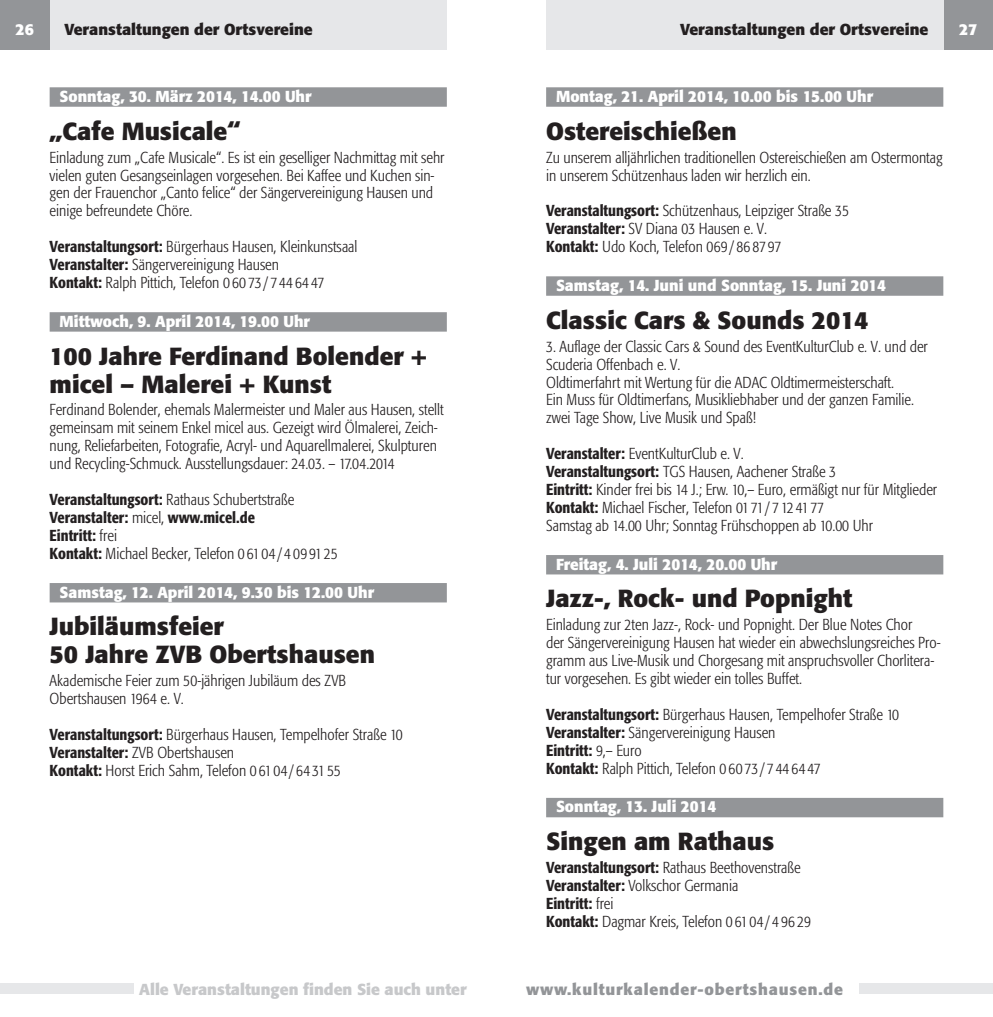
<style>
.page{position:relative;width:993px;height:1017px;background:#fff}
.page>*{position:absolute;margin:0;border:0;box-sizing:border-box;transform-origin:0 0}
.t1{font:700 24.5px/28px "Formata";color:#231f20}
.t2{font:300 condensed 15.75px/18px "Formata";color:#231f20}
.t3{font:700 15.75px "Formata";color:#fff}
.t4{font:700 15.75px "Formata";color:#231f20}
.t5{font:700 15.75px "Formata";color:#c7c8ca}
.t6{font:700 15.75px "Formata";letter-spacing:.05em;color:#939598}
.s1{font-weight:500}
</style>
<div class="page">
<div style="left:943px;top:0;width:49px;height:50px;background:#939598"></div>
<div style="left:859px;top:984px;width:133px;height:10px;background:#e6e7e9"></div>
<div style="left:50px;top:0;width:396px;height:50px;background:#e6e7e9"></div>
<div style="left:50px;top:87px;width:396px;height:20px;background:#939598"></div>
<div style="left:50px;top:312px;width:396px;height:20px;background:#939598"></div>
<div style="left:50px;top:583px;width:396px;height:19px;background:#939598"></div>
<div style="left:0;top:984px;width:133px;height:10px;background:#e6e7e9"></div>
<div style="left:546px;top:0;width:397px;height:50px;background:#e6e7e9"></div>
<div style="left:546px;top:87px;width:397px;height:20px;background:#939598"></div>
<div style="left:546px;top:276px;width:397px;height:20px;background:#939598"></div>
<div style="left:546px;top:555px;width:397px;height:19px;background:#939598"></div>
<div style="left:546px;top:798px;width:397px;height:19px;background:#939598"></div>
<div style="left:0;top:0;width:50px;height:50px;background:#939598"></div>
<p class="t4" style="left:64px;top:19px;width:297px">Kulturveranstaltungen der Ortsvereine</p>
<p class="t4" style="left:800px;top:19px;width:129px">Th ate spi lplan</p>
<p class="t3" style="left:958px;top:19px;width:20px">27</p>
<p class="t4" style="left:64px;top:19px;width:250px">Veranstaltungen der Ortsvereine</p>
<p class="t3" style="left:16px;top:19px;width:20px">26</p>
<p class="t4" style="left:680px;top:19px;width:250px">Veranstaltungen der Ortsvereine</p>
<p class="t3" style="left:60px;top:86px;width:253px">Sonntag, 30. März 2014, 14.00 Uhr</p>
<h1 class="t1" style="left:50px;top:117px;width:192px">„Cafe Musicale“</h1>
<p class="t2" style="left:50px;top:148px;width:396px">Einladung zum „Cafe Musicale“. Es ist ein geselliger Nachmittag mit sehr vielen guten Gesangseinlagen vorgesehen. Bei Kaffee und Kuchen sin&shy;gen der Frauenchor „Canto felice“ der Sängervereinigung Hausen und einige befreundete Chöre.</p>
<p class="t2" style="left:50px;top:238px;width:309px"><span class="s1">Veranstaltungsort:</span> Bürgerhaus Hausen, Kleinkunstsaal<br><span class="s1">Veranstalter:</span> Sängervereinigung Hausen<br><span class="s1">Kontakt:</span> Ralph Pittich, Telefon 0 60 73 / 7 44 64 47</p>
<p class="t3" style="left:60px;top:311px;width:252px">Mittwoch, 9. April 2014, 19.00 Uhr</p>
<h1 class="t1" style="left:50px;top:342px;width:379px">100 Jahre Ferdinand Bolender + micel – Malerei + Kunst</h1>
<p class="t2" style="left:50px;top:401px;width:395px">Ferdinand Bolender, ehemals Malermeister und Maler aus Hausen, stellt gemeinsam mit seinem Enkel micel aus. Gezeigt wird Ölmalerei, Zeich&shy;nung, Reliefarbeiten, Fotografie, Acryl- und Aquarellmalerei, Skulpturen und Recycling-Schmuck. Ausstellungsdauer: 24.03. – 17.04.2014</p>
<p class="t2" style="left:50px;top:491px;width:289px"><span class="s1">Veranstaltungsort:</span> Rathaus Schubertstraße <span class="s1">Veranstalter:</span> micel, <span class="s1">www.micel.de<br>Eintritt:</span> frei<br><span class="s1">Kontakt:</span> Michael Becker, Telefon 0 61 04 / 4 09 91 25</p>
<p class="t3" style="left:60px;top:582px;width:316px">Samstag, 12. April 2014, 9.30 bis 12.00 Uhr</p>
<h1 class="t1" style="left:50px;top:613px;width:327px">Jubiläumsfeier<br>50 Jahre ZVB Obertshausen</h1>
<p class="t2" style="left:50px;top:672px;width:298px">Akademische Feier zum 50-jährigen Jubiläum des ZVB<br>Obertshausen 1964 e. V.</p>
<p class="t2" style="left:50px;top:726px;width:354px"><span class="s1">Veranstaltungsort:</span> Bürgerhaus Hausen, Tempelhofer Straße 10<br><span class="s1">Veranstalter:</span> ZVB Obertshausen<br><span class="s1">Kontakt:</span> Horst Erich Sahm, Telefon 0 61 04 / 64 31 55</p>
<p class="t3" style="left:556px;top:86px;width:318px">Montag, 21. April 2014, 10.00 bis 15.00 Uhr</p>
<h1 class="t1" style="left:546px;top:117px;width:192px">Ostereischießen</h1>
<p class="t2" style="left:546px;top:148px;width:398px">Zu unserem alljährlichen traditionellen Ostereischießen am Ostermontag in unserem Schützenhaus laden wir herzlich ein.</p>
<p class="t2" style="left:546px;top:202px;width:304px"><span class="s1">Veranstaltungsort:</span> Schützenhaus, Leipziger Straße 35<br><span class="s1">Veranstalter:</span> SV Diana 03 Hausen e. V.<br><span class="s1">Kontakt:</span> Udo Koch, Telefon 069 / 86 87 97</p>
<p class="t3" style="left:556px;top:275px;width:331px">Samstag, 14. Juni und Sonntag, 15. Juni 2014</p>
<h1 class="t1" style="left:546px;top:306px;width:324px">Classic Cars &amp; Sounds 2014</h1>
<p class="t2" style="left:546px;top:337px;width:383px">3. Auflage der Classic Cars &amp; Sound des EventKulturClub e. V. und der Scuderia Offenbach e. V.<br>Oldtimerfahrt mit Wertung für die ADAC Oldtimermeisterschaft.<br>Ein Muss für Oldtimerfans, Musikliebhaber und der ganzen Familie. zwei Tage Show, Live Musik und Spaß!</p>
<p class="t2" style="left:546px;top:445px;width:392px"><span class="s1">Veranstalter:</span> EventKulturClub e. V.<br><span class="s1">Veranstaltungsort:</span> TGS Hausen, Aachener Straße 3<br><span class="s1">Eintritt:</span> Kinder frei bis 14 J.; Erw. 10,– Euro, ermäßigt nur für Mitglieder <span class="s1">Kontakt:</span> Michael Fischer, Telefon 01 71 / 7 12 41 77<br>Samstag ab 14.00 Uhr; Sonntag Frühschoppen ab 10.00 Uhr</p>
<p class="t3" style="left:556px;top:554px;width:222px">Freitag, 4. Juli 2014, 20.00 Uhr</p>
<h1 class="t1" style="left:546px;top:585px;width:307px">Jazz-, Rock- und Popnight</h1>
<p class="t2" style="left:546px;top:616px;width:396px">Einladung zur 2ten Jazz-, Rock- und Popnight. Der Blue Notes Chor<br>der Sängervereinigung Hausen hat wieder ein abwechslungsreiches Pro&shy;gramm aus Live-Musik und Chorgesang mit anspruchsvoller Chorlitera&shy;tur vorgesehen. Es gibt wieder ein tolles Buffet.</p>
<p class="t2" style="left:546px;top:706px;width:354px"><span class="s1">Veranstaltungsort:</span> Bürgerhaus Hausen, Tempelhofer Straße 10<br><span class="s1">Veranstalter:</span> Sängervereinigung Hausen<br><span class="s1">Eintritt:</span> 9,– Euro<br><span class="s1">Kontakt:</span> Ralph Pittich, Telefon 0 60 73 / 7 44 64 47</p>
<p class="t3" style="left:556px;top:797px;width:162px">Sonntag, 13. Juli 2014</p>
<h1 class="t1" style="left:546px;top:827px;width:230px">Singen am Rathaus</h1>
<p class="t2" style="left:546px;top:859px;width:266px"><span class="s1">Veranstaltungsort:</span> Rathaus Beethovenstraße <span class="s1">Veranstalter:</span> Volkschor Germania<br><span class="s1">Eintritt:</span> frei<br><span class="s1">Kontakt:</span> Dagmar Kreis, Telefon 0 61 04 / 4 96 29</p>
<p class="t5" style="left:139px;top:979px;width:329px">Alle Veranstaltungen finden Sie auch unter</p>
<p class="t6" style="left:526px;top:979px;width:318px">www.kulturkalender-obertshausen.de</p>
</div>
